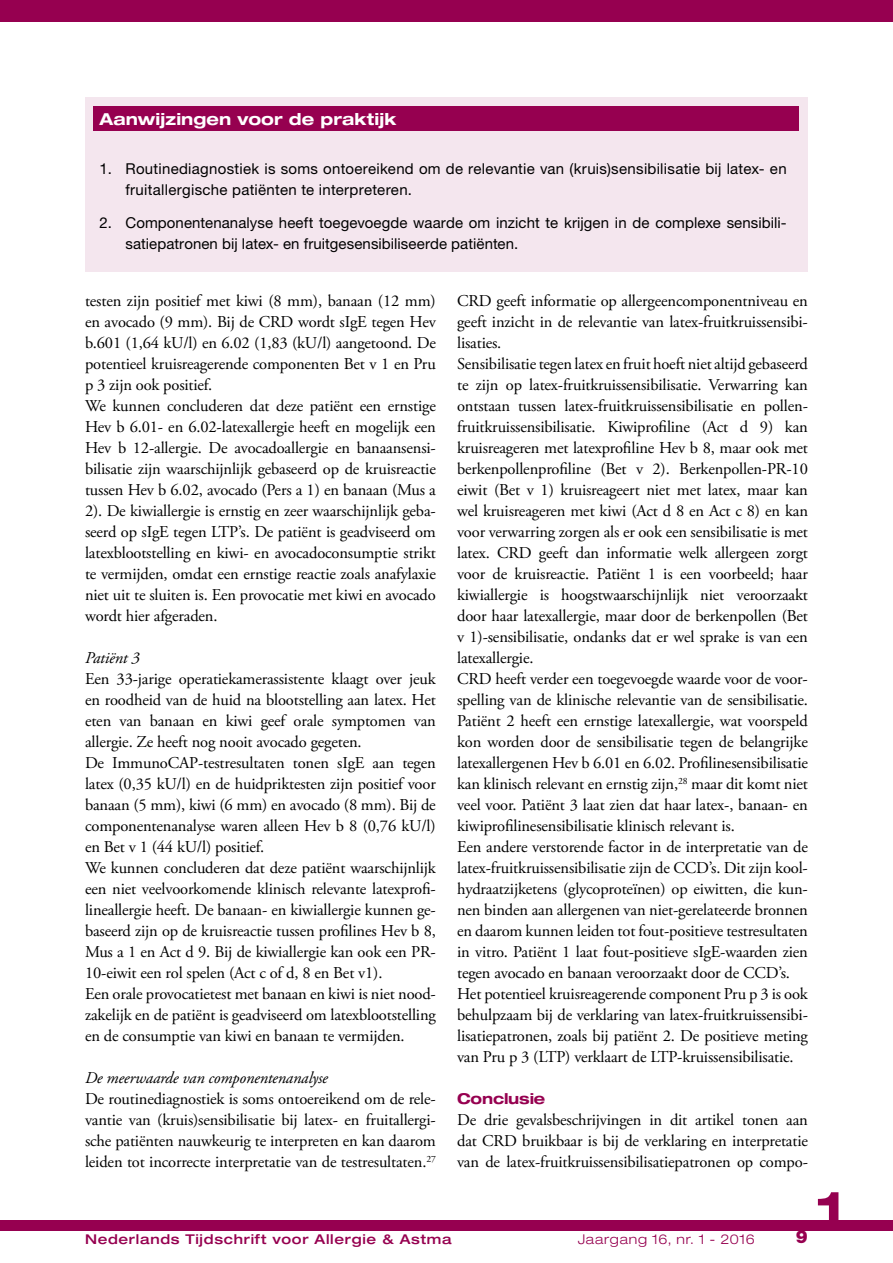
<style>
.page{position:relative;width:893px;height:1263px;background:#fff}
.page>*{position:absolute;margin:0;border:0;box-sizing:border-box;transform-origin:0 0}
.t1{font:700 expanded 52.5px "Helvetica Neue";color:#960050}
.t2{font:900 18px "Helvetica Neue";color:#960050}
.t3{font:16.5px/21px "Adobe Garamond Pro";letter-spacing:-.01em;color:#000}
.t4{font:italic 16.5px "Adobe Garamond Pro";letter-spacing:-.01em;color:#000}
.t5{font:700 expanded 16.5px "Helvetica Neue";letter-spacing:.005em;color:#fff}
.t6{font:15px/21px "Helvetica Neue";letter-spacing:.01em;color:#000}
.t7{font:700 expanded 15px "Helvetica Neue";letter-spacing:-.01em;color:#960050}
.t8{font:500 expanded 13.5px "Helvetica Neue";letter-spacing:.05em;color:#960050}
.t9{font:300 expanded 13.5px "Helvetica Neue";letter-spacing:.06em;color:#960050}
</style>
<div class="page">
<div style="left:0;top:1220px;width:893px;height:11px;background:#960050"></div>
<div style="left:0;top:0;width:893px;height:21px;background:#960050"></div>
<div style="left:85px;top:98px;width:723px;height:174px;background:#f4e6ee"></div>
<div style="left:94px;top:106px;width:705px;height:25px;background:#960050"></div>
<p class="t5" style="left:100px;top:109px;width:298px">Aanwijzingen voor de praktijk</p>
<p class="t6" style="left:125px;top:158px;width:663px;text-indent:-26px">1. Routinediagnostiek is soms ontoereikend om de relevantie van (kruis)sensibilisatie bij latex- en fruitallergische patiënten te interpreteren.</p>
<p class="t6" style="left:125px;top:212px;width:663px;text-indent:-26px">2. Componentenanalyse heeft toegevoegde waarde om inzicht te krijgen in de complexe sensibili&shy;satiepatronen bij latex- en fruitgesensibiliseerde patiënten.</p>
<p class="t3" style="left:85px;top:291px;width:352px">testen zijn positief met kiwi (8 mm), banaan (12 mm) en avocado (9 mm). Bij de CRD wordt sIgE tegen Hev b.601 (1,64 kU/l) en 6.02 (1,83 (kU/l) aangetoond. De potentieel kruisreagerende componenten Bet v 1 en Pru p 3 zijn ook positief.<br>We kunnen concluderen dat deze patiënt een ernstige Hev b 6.01- en 6.02-latexallergie heeft en mogelijk een Hev b 12-allergie. De avocadoallergie en banaansensi&shy;bilisatie zijn waarschijnlijk gebaseerd op de kruisreactie tussen Hev b 6.02, avocado (Pers a 1) en banaan (Mus a 2). De kiwiallergie is ernstig en zeer waarschijnlijk geba&shy;seerd op sIgE tegen LTP’s. De patiënt is geadviseerd om latexblootstelling en kiwi- en avocadoconsumptie strikt te vermijden, omdat een ernstige reactie zoals anafylaxie niet uit te sluiten is. Een provocatie met kiwi en avocado wordt hier afgeraden.</p>
<p class="t4" style="left:85px;top:648px;width:56px">Patiënt 3</p>
<p class="t3" style="left:85px;top:669px;width:352px">Een 33-jarige operatiekamerassistente klaagt over jeuk en roodheid van de huid na blootstelling aan latex. Het eten van banaan en kiwi geef orale symptomen van allergie. Ze heeft nog nooit avocado gegeten.<br>De ImmunoCAP-testresultaten tonen sIgE aan tegen latex (0,35 kU/l) en de huidpriktesten zijn positief voor banaan (5 mm), kiwi (6 mm) en avocado (8 mm). Bij de componentenanalyse waren alleen Hev b 8 (0,76 kU/l) en Bet v 1 (44 kU/l) positief.<br>We kunnen concluderen dat deze patiënt waarschijnlijk een niet veelvoorkomende klinisch relevante latexprofi&shy;lineallergie heeft. De banaan- en kiwiallergie kunnen ge&shy;baseerd zijn op de kruisreactie tussen profilines Hev b 8, Mus a 1 en Act d 9. Bij de kiwiallergie kan ook een PR-10-eiwit een rol spelen (Act c of d, 8 en Bet v1).<br>Een orale provocatietest met banaan en kiwi is niet nood&shy;zakelijk en de patiënt is geadviseerd om latexblootstelling en de consumptie van kiwi en banaan te vermijden.</p>
<p class="t4" style="left:85px;top:1068px;width:244px">De meerwaarde van componentenanalyse</p>
<p class="t3" style="left:85px;top:1089px;width:352px;text-align:justify">De routinediagnostiek is soms ontoereikend om de rele&shy;vantie van (kruis)sensibilisatie bij latex- en fruitallergi&shy;sche patiënten nauwkeurig te interpreten en kan daarom leiden tot incorrecte interpretatie van de testresultaten.<sup>27</sup></p>
<p class="t3" style="left:457px;top:291px;width:352px">CRD geeft informatie op allergeencomponentniveau en geeft inzicht in de relevantie van latex-fruitkruissensibi&shy;lisaties.<br>Sensibilisatie tegen latex en fruit hoeft niet altijd gebaseerd te zijn op latex-fruitkruissensibilisatie. Verwarring kan ontstaan tussen latex-fruitkruissensibilisatie en pollen&shy;fruitkruissensibilisatie. Kiwiprofiline (Act d 9) kan kruisreageren met latexprofiline Hev b 8, maar ook met berkenpollenprofiline (Bet v 2). Berkenpollen-PR-10 eiwit (Bet v 1) kruisreageert niet met latex, maar kan wel kruisreageren met kiwi (Act d 8 en Act c 8) en kan voor verwarring zorgen als er ook een sensibilisatie is met latex. CRD geeft dan informatie welk allergeen zorgt voor de kruisreactie. Patiënt 1 is een voorbeeld; haar kiwiallergie is hoogstwaarschijnlijk niet veroorzaakt door haar latexallergie, maar door de berkenpollen (Bet v 1)-sensibilisatie, ondanks dat er wel sprake is van een latexallergie.<br>CRD heeft verder een toegevoegde waarde voor de voor&shy;spelling van de klinische relevantie van de sensibilisatie.<br>Patiënt 2 heeft een ernstige latexallergie, wat voorspeld kon worden door de sensibilisatie tegen de belangrijke latexallergenen Hev b 6.01 en 6.02. Profilinesensibilisatie kan klinisch relevant en ernstig zijn,<sup>28</sup> maar dit komt niet veel voor. Patiënt 3 laat zien dat haar latex-, banaan- en kiwiprofilinesensibilisatie klinisch relevant is.<br>Een andere verstorende factor in de interpretatie van de latex-fruitkruissensibilisatie zijn de CCD’s. Dit zijn kool&shy;hydraatzijketens (glycoproteïnen) op eiwitten, die kun&shy;nen binden aan allergenen van niet-gerelateerde bronnen en daarom kunnen leiden tot fout-positieve testresultaten in vitro. Patiënt 1 laat fout-positieve sIgE-waarden zien tegen avocado en banaan veroorzaakt door de CCD’s.<br>Het potentieel kruisreagerende component Pru p 3 is ook behulpzaam bij de verklaring van latex-fruitkruissensibi&shy;lisatiepatronen, zoals bij patiënt 2. De positieve meting van Pru p 3 (LTP) verklaart de LTP-kruissensibilisatie.</p>
<p class="t7" style="left:457px;top:1089px;width:90px">Conclusie</p>
<p class="t3" style="left:457px;top:1110px;width:352px;text-align:justify">De drie gevalsbeschrijvingen in dit artikel tonen aan dat CRD bruikbaar is bij de verklaring en interpretatie van de latex-fruitkruissensibilisatiepatronen op compo-</p>
<p class="t8" style="left:85px;top:1230px;width:368px">Nederlands Tijdschrift voor Allergie &amp; Astma</p>
<p class="t9" style="left:578px;top:1231px;width:179px">Jaargang 16, nr. 1 - 2016</p>
<p class="t2" style="left:796px;top:1226px;width:14px">9</p>
<h1 class="t1" style="left:816px;top:1177px;width:31px">1</h1>
</div>
